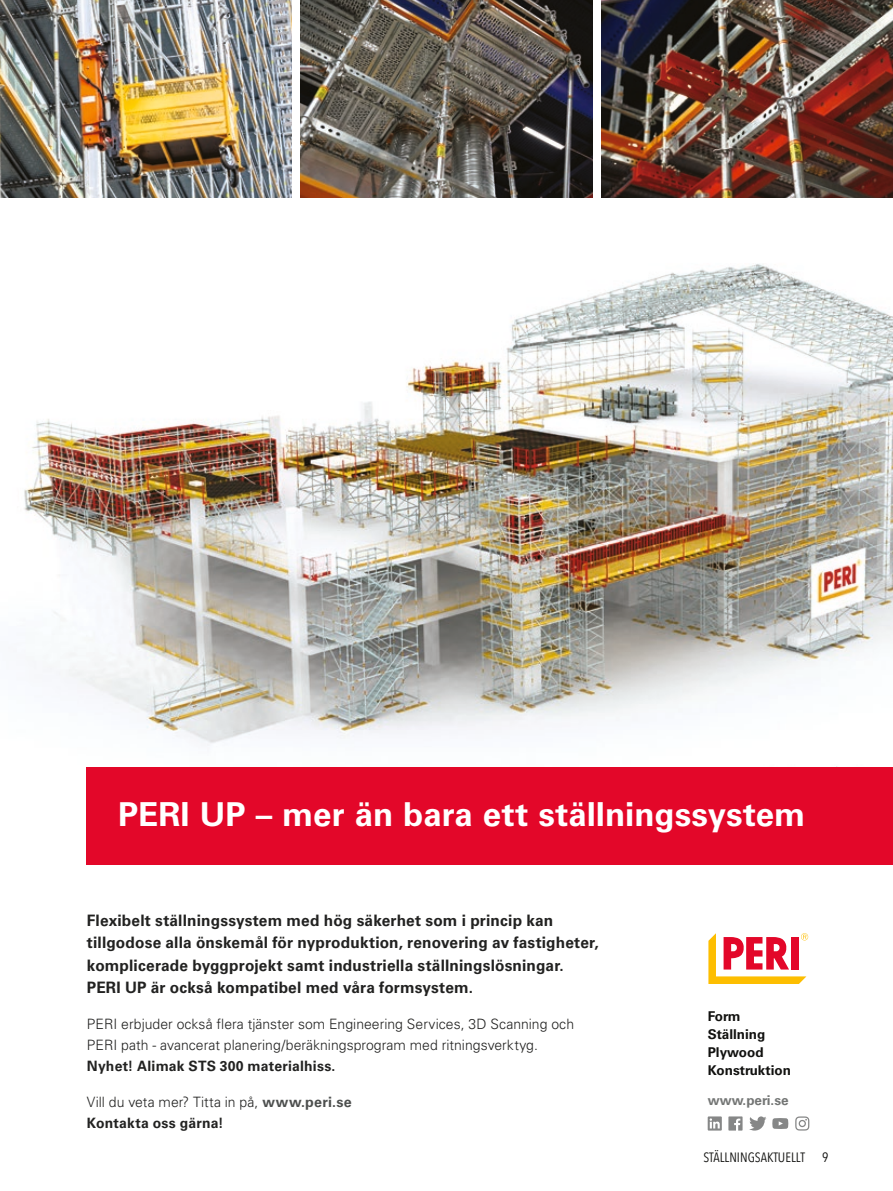
<style>
.page{position:relative;width:893px;height:1191px;background:#fff}
.page>*{position:absolute;margin:0;border:0;box-sizing:border-box;transform-origin:0 0}
.t1{font:700 33px "Univers LT Pro";color:#fff}
.t2{font:700 15.75px/22.5px "Univers LT Pro";letter-spacing:.01em;color:#222221}
.t3{font:300 14.25px/21px "Univers LT Pro";color:#222221}
.t4{font:700 14.25px "Univers LT Pro";letter-spacing:.015em;color:#222221}
.t5{font:700 13.5px/18px "Univers LT Pro";color:#11110f}
.t6{font:13.5px "Avenir Next Condensed";color:#11110f}
.t7{font:700 13.5px "Univers LT Pro";color:#747675}
.s1{font-weight:700;color:#4d4f4e}
.s2{font-weight:700}
</style>
<div class="page">
<img style="left:24px;top:195px;width:869px;height:575px">
<div style="left:87px;top:767px;width:806px;height:97px;background:#e30729"></div>
<img style="left:601px;top:0;width:292px;height:198px">
<img style="left:0;top:0;width:292px;height:198px">
<img style="left:301px;top:0;width:291px;height:198px">
<svg style="left:749px;top:1116px;width:17px;height:14px"></svg>
<svg style="left:772px;top:1118px;width:16px;height:11px"></svg>
<svg style="left:708px;top:1116px;width:14px;height:14px"></svg>
<svg style="left:795px;top:1116px;width:14px;height:14px"></svg>
<svg style="left:728px;top:1116px;width:15px;height:14px"></svg>
<svg style="left:708px;top:933px;width:100px;height:51px"></svg>
<h1 class="t1" style="left:118px;top:795px;width:689px">PERI UP – mer än bara ett ställningssystem</h1>
<p class="t2" style="left:87px;top:909px;width:513px">Flexibelt ställningssystem med hög säkerhet som i princip kan tillgodose alla önskemål för nyproduktion, renovering av fastigheter, komplicerade byggprojekt samt industriella ställningslösningar.<br>PERI UP är också kompatibel med våra formsystem.</p>
<p class="t3" style="left:87px;top:1014px;width:489px">PERI erbjuder också flera tjänster som Engineering Services, 3D Scanning och<br>PERI path - avancerat planering/beräkningsprogram med ritningsverktyg.</p>
<p class="t4" style="left:87px;top:1058px;width:250px">Nyhet! Alimak STS 300 materialhiss.</p>
<p class="t3" style="left:87px;top:1092px;width:266px">Vill du veta mer? Titta in på, <span class="s1">www.peri.se<br></span><span class="s2">Kontakta oss gärna!</span></p>
<p class="t5" style="left:708px;top:1007px;width:85px">Form<br>Ställning<br>Plywood<br>Konstruktion</p>
<p class="t7" style="left:708px;top:1092px;width:82px">www.peri.se</p>
<p class="t6" style="left:703px;top:1145px;width:103px">STÄLLNINGSAKTUELLT</p>
<p class="t6" style="left:822px;top:1145px;width:8px">9</p>
</div>
